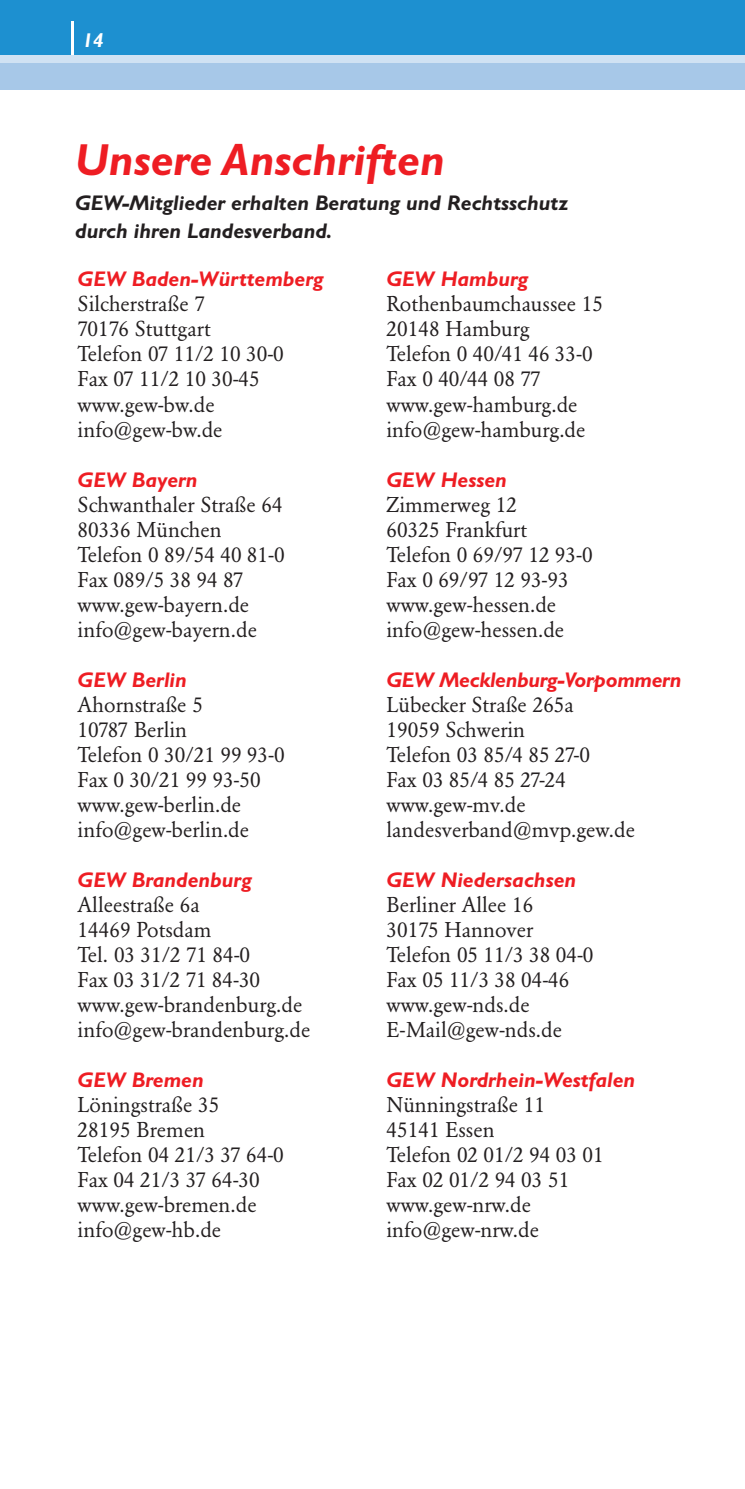
<style>
.page{position:relative;width:745px;height:1489px;background:#fff}
.page>*{position:absolute;margin:0;border:0;box-sizing:border-box;transform-origin:0 0}
.t1{font:italic 700 45px "Gill Sans";color:#ee1d23}
.t2{font:21.25px/25px "Garamond BE";color:#231f20}
.t3{font:italic 700 21.25px "Gill Sans";color:#ee1d23}
.t4{font:italic 700 21.25px/27.5px "Gill Sans";color:#231f20}
.t5{font:italic 700 20px "Gill Sans";color:#fff}
</style>
<div class="page">
<div style="left:0;top:0;width:744px;height:59px;background:#1d90d0"></div>
<hr style="left:71px;top:21px;width:2px;height:72px;background:#fff">
<div style="left:0;top:60px;width:744px;height:30px;background:#a7c8e8"></div>
<div style="left:0;top:55px;width:744px;height:8px;background:#d0e2f3"></div>
<p class="t5" style="left:83px;top:33px;width:23px">14</p>
<h1 class="t1" style="left:75px;top:143px;width:371px">Unsere Anschriften</h1>
<p class="t4" style="left:75px;top:191px;width:494px">GEW-Mitglieder erhalten Beratung und Rechtsschutz durch ihren Landesverband.</p>
<p class="t3" style="left:78px;top:271px;width:247px">GEW Baden-Württemberg</p>
<p class="t2" style="left:78px;top:293px;width:207px">Silcherstraße 7<br>70176 Stuttgart<br>Telefon 07 11/2 10 30-0<br>Fax 07 11/2 10 30-45 www.gew-bw.de info@gew-bw.de</p>
<p class="t3" style="left:78px;top:471px;width:121px">GEW Bayern</p>
<p class="t2" style="left:78px;top:493px;width:208px">Schwanthaler Straße 64<br>80336 München<br>Telefon 0 89/54 40 81-0<br>Fax 089/5 38 94 87 www.gew-bayern.de info@gew-bayern.de</p>
<p class="t3" style="left:78px;top:671px;width:111px">GEW Berlin</p>
<p class="t2" style="left:78px;top:693px;width:208px">Ahornstraße 5<br>10787 Berlin<br>Telefon 0 30/21 99 93-0<br>Fax 0 30/21 99 93-50 www.gew-berlin.de info@gew-berlin.de</p>
<p class="t3" style="left:78px;top:871px;width:175px">GEW Brandenburg</p>
<p class="t2" style="left:78px;top:893px;width:234px">Alleestraße 6a<br>14469 Potsdam<br>Tel. 03 31/2 71 84-0<br>Fax 03 31/2 71 84-30 www.gew-brandenburg.de info@gew-brandenburg.de</p>
<p class="t3" style="left:78px;top:1071px;width:128px">GEW Bremen</p>
<p class="t2" style="left:78px;top:1093px;width:207px">Löningstraße 35<br>28195 Bremen<br>Telefon 04 21/3 37 64-0<br>Fax 04 21/3 37 64-30 www.gew-bremen.de info@gew-hb.de</p>
<p class="t3" style="left:386px;top:271px;width:143px">GEW Hamburg</p>
<p class="t2" style="left:386px;top:293px;width:218px">Rothenbaumchaussee 15<br>20148 Hamburg<br>Telefon 0 40/41 46 33-0<br>Fax 0 40/44 08 77 www.gew-hamburg.de info@gew-hamburg.de</p>
<p class="t3" style="left:386px;top:471px;width:122px">GEW Hessen</p>
<p class="t2" style="left:386px;top:493px;width:207px">Zimmerweg 12<br>60325 Frankfurt<br>Telefon 0 69/97 12 93-0<br>Fax 0 69/97 12 93-93 www.gew-hessen.de info@gew-hessen.de</p>
<p class="t3" style="left:386px;top:671px;width:296px">GEW Mecklenburg-Vorpommern</p>
<p class="t2" style="left:386px;top:693px;width:250px">Lübecker Straße 265a<br>19059 Schwerin<br>Telefon 03 85/4 85 27-0<br>Fax 03 85/4 85 27-24 www.gew-mv.de landesverband@mvp.gew.de</p>
<p class="t3" style="left:386px;top:871px;width:191px">GEW Niedersachsen</p>
<p class="t2" style="left:386px;top:893px;width:208px">Berliner Allee 16<br>30175 Hannover<br>Telefon 05 11/3 38 04-0<br>Fax 05 11/3 38 04-46 www.gew-nds.de<br>E-Mail@gew-nds.de</p>
<p class="t3" style="left:386px;top:1071px;width:250px">GEW Nordrhein-Westfalen</p>
<p class="t2" style="left:386px;top:1093px;width:218px">Nünningstraße 11<br>45141 Essen<br>Telefon 02 01/2 94 03 01<br>Fax 02 01/2 94 03 51 www.gew-nrw.de info@gew-nrw.de</p>
</div>
